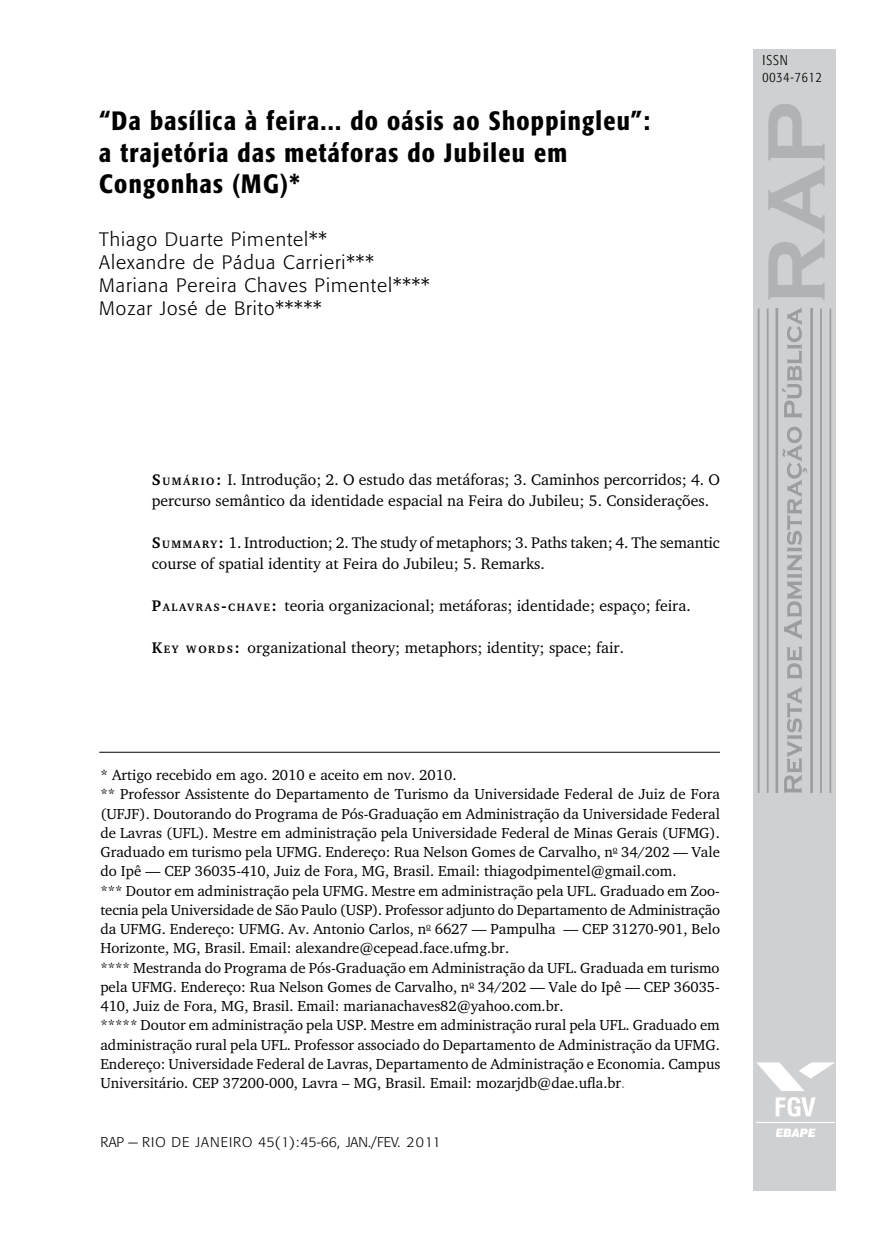
<style>
.page{position:relative;width:869px;height:1241px;background:#fff}
.page>*{position:absolute;margin:0;border:0;box-sizing:border-box;transform-origin:0 0}
.t1{font:500 condensed 26.25px/31.5px "Formata";letter-spacing:.05em;color:#000}
.t2{font:300 19.25px/23.1px "Formata";letter-spacing:.05em;color:#000}
.t3{font:15.75px/21px "Charter BT";color:#000}
.t4{font:14.88px/19.2px "Charter BT";color:#000}
.t5{font:300 14px "Formata";letter-spacing:.07em;color:#000}
.t6{font:300 condensed 14px/16.8px "Formata";letter-spacing:.06em;color:#000}
.s1{font-weight:700}
.s2{font-weight:700;font-size:11.03px}
.s3{color:#888}
</style>
<div class="page">
<div style="left:752px;top:50px;width:83px;height:1140px;background:#cfd0d1"></div>
<hr style="left:766px;top:308px;width:2px;height:484px;background:#9c9d9f">
<hr style="left:819px;top:308px;width:2px;height:484px;background:#9c9d9f">
<hr style="left:829px;top:308px;width:1px;height:484px;background:#9c9d9f">
<hr style="left:757px;top:308px;width:2px;height:484px;background:#9c9d9f">
<img style="left:756px;top:1062px;width:77px;height:74px">
<img style="left:768px;top:104px;width:57px;height:196px">
<img style="left:775px;top:308px;width:37px;height:484px">
<hr style="left:99px;top:751px;width:620px;height:1px;background:#000">
<h1 class="t1" style="left:99px;top:105px;width:552px">“Da basílica à feira... do oásis ao Shoppingleu”: a trajetória das metáforas do Jubileu em<br>Congonhas (MG)*</h1>
<p class="t2" style="left:99px;top:228px;width:332px">Thiago Duarte Pimentel**<br>Alexandre de Pádua Carrieri***<br>Mariana Pereira Chaves Pimentel****<br>Mozar José de Brito*****</p>
<p class="t6" style="left:762px;top:52px;width:61px">ISSN<br>0034-7612</p>
<p class="t3" style="left:152px;top:469px;width:569px"><span class="s1">S</span> <span class="s2">UMÁRIO</span><span class="s1">:</span> I. Introdução; 2. O estudo das metáforas; 3. Caminhos percorridos; 4. O percurso semântico da identidade espacial na Feira do Jubileu; 5. Considerações.</p>
<p class="t3" style="left:152px;top:532px;width:569px"><span class="s1">S</span><span class="s2">UMMARY</span><span class="s1">:</span> 1. Introduction; 2. The study of metaphors; 3. Paths taken; 4. The semantic course of spatial identity at Feira do Jubileu; 5. Remarks.</p>
<p class="t3" style="left:152px;top:595px;width:540px"><span class="s1">P</span><span class="s2">ALAVRAS</span> <span class="s1">-</span><span class="s2">CHAVE</span><span class="s1">:</span> teoria organizacional; metáforas; identidade; espaço; feira.</p>
<p class="t3" style="left:152px;top:637px;width:473px"><span class="s1">K</span><span class="s2">EY WORDS</span> <span class="s1">:</span> organizational theory; metaphors; identity; space; fair.</p>
<p class="t4" style="left:100px;top:764px;width:621px">* Artigo recebido em ago. 2010 e aceito em nov. 2010.<br>** Professor Assistente do Departamento de Turismo da Universidade Federal de Juiz de Fora (UFJF). Doutorando do Programa de Pós-Graduação em Administração da Universidade Federal de Lavras (UFL). Mestre em administração pela Universidade Federal de Minas Gerais (UFMG).<br>Graduado em turismo pela UFMG. Endereço: Rua Nelson Gomes de Carvalho, n<sup>o</sup> 34/202 — Vale do Ipê — CEP 36035-410, Juiz de Fora, MG, Brasil. Email: thiagodpimentel@gmail.com.<br>*** Doutor em administração pela UFMG. Mestre em administração pela UFL. Graduado em Zoo&shy;tecnia pela Universidade de São Paulo (USP). Professor adjunto do Departamento de Administração da UFMG. Endereço: UFMG. Av. Antonio Carlos, n<sup>o</sup> 6627 — Pampulha — CEP 31270-901, Belo Horizonte, MG, Brasil. Email: alexandre@cepead.face.ufmg.br.<br>**** Mestranda do Programa de Pós-Graduação em Administração da UFL. Graduada em turismo pela UFMG. Endereço: Rua Nelson Gomes de Carvalho, n<sup>o</sup> 34/202 — Vale do Ipê — CEP 36035- 410, Juiz de Fora, MG, Brasil. Email: marianachaves82@yahoo.com.br.<br>***** Doutor em administração pela USP. Mestre em administração rural pela UFL. Graduado em administração rural pela UFL. Professor associado do Departamento de Administração da UFMG.<br>Endereço: Universidade Federal de Lavras, Departamento de Administração e Economia. Campus Universitário. CEP 37200-000, Lavra – MG, Brasil. Email: mozarjdb@dae.ufla.br<span class="s3">.</span></p>
<p class="t5" style="left:100px;top:1133px;width:341px">rap — Rio de Janeiro 45(1):45-66, jan./fev. 2011</p>
</div>
